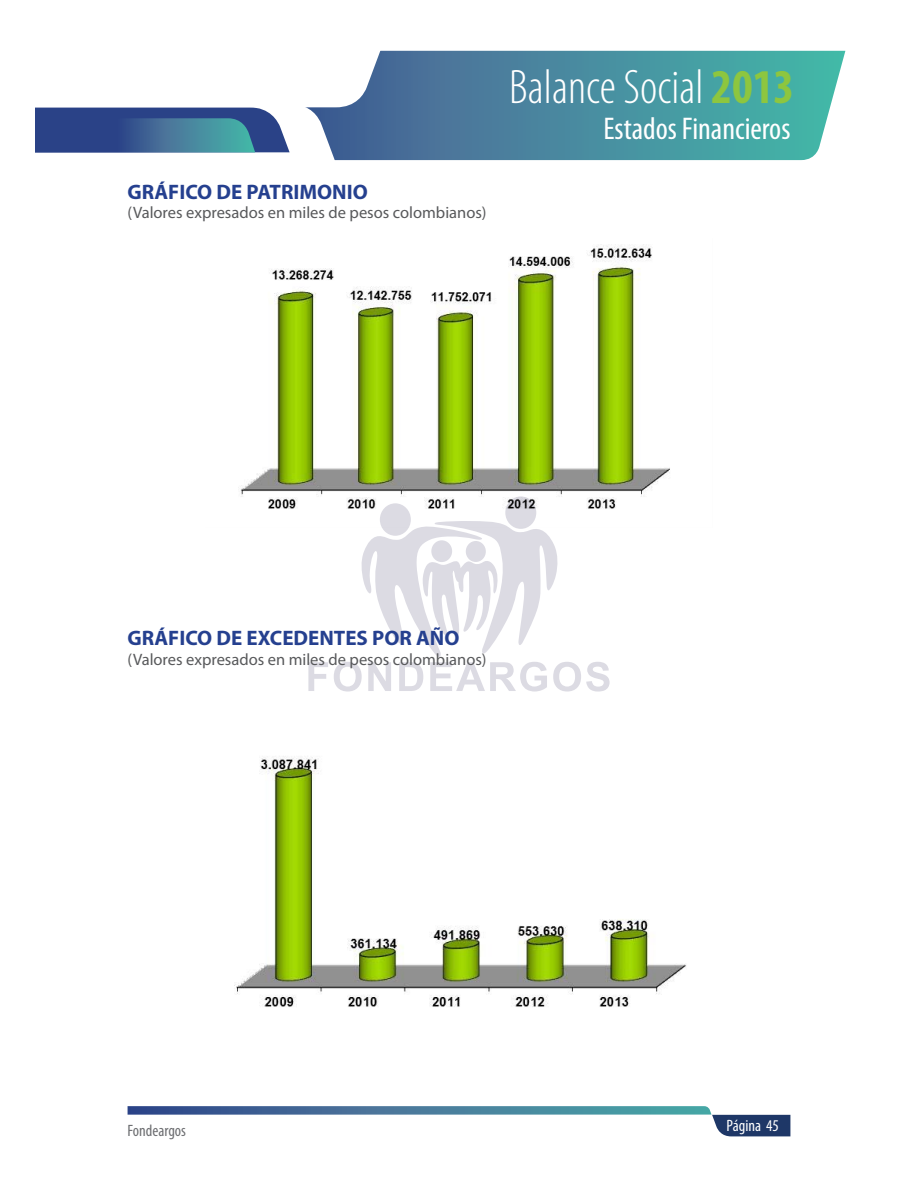
<style>
.page{position:relative;width:918px;height:1188px;background:#fff}
.page>*{position:absolute;margin:0;border:0;box-sizing:border-box;transform-origin:0 0}
.t1{font:300 condensed 48.75px "Myriad Pro";color:#fff}
.t2{font:condensed 31.5px "Myriad Pro";color:#fff}
.t3{font:700 21px "Myriad Pro";color:#25408f}
.t4{font:16.5px "Myriad Pro";color:#58595b}
.t5{font:condensed 16.5px "Myriad Pro";color:#6d6e71}
.t6{font:condensed 16.5px "Myriad Pro";color:#fff}
.s1{font-weight:700;color:#8dc63f}
</style>
<div class="page">
<svg style="left:403px;top:51px;width:442px;height:109px;background:#4d95a3"></svg>
<svg style="left:35px;top:50px;width:368px;height:111px"></svg>
<svg style="left:128px;top:1106px;width:662px;height:30px"></svg>
<svg style="left:308px;top:662px;width:20px;height:29px"></svg>
<svg style="left:334px;top:528px;width:276px;height:164px"></svg>
<img style="left:238px;top:244px;width:432px;height:284px">
<img style="left:234px;top:756px;width:453px;height:251px">
<p class="t3" style="left:128px;top:180px;width:242px">GRÁFICO DE PATRIMONIO</p>
<p class="t4" style="left:128px;top:204px;width:361px">(Valores expresados en miles de pesos colombianos(</p>
<h1 class="t1" style="left:509px;top:60px;width:287px">Balance Social <span class="s1">2013</span></h1>
<h2 class="t2" style="left:603px;top:111px;width:189px">Estados Financieros</h2>
<p class="t3" style="left:128px;top:626px;width:333px">GRÁFICO DE EXCEDENTES POR AÑO</p>
<p class="t4" style="left:128px;top:650px;width:361px">(Valores expresados en miles de pesos colombianos(</p>
<p class="t5" style="left:128px;top:1122px;width:60px">Fondeargos</p>
<p class="t6" style="left:727px;top:1116px;width:54px">Página 45</p>
</div>
